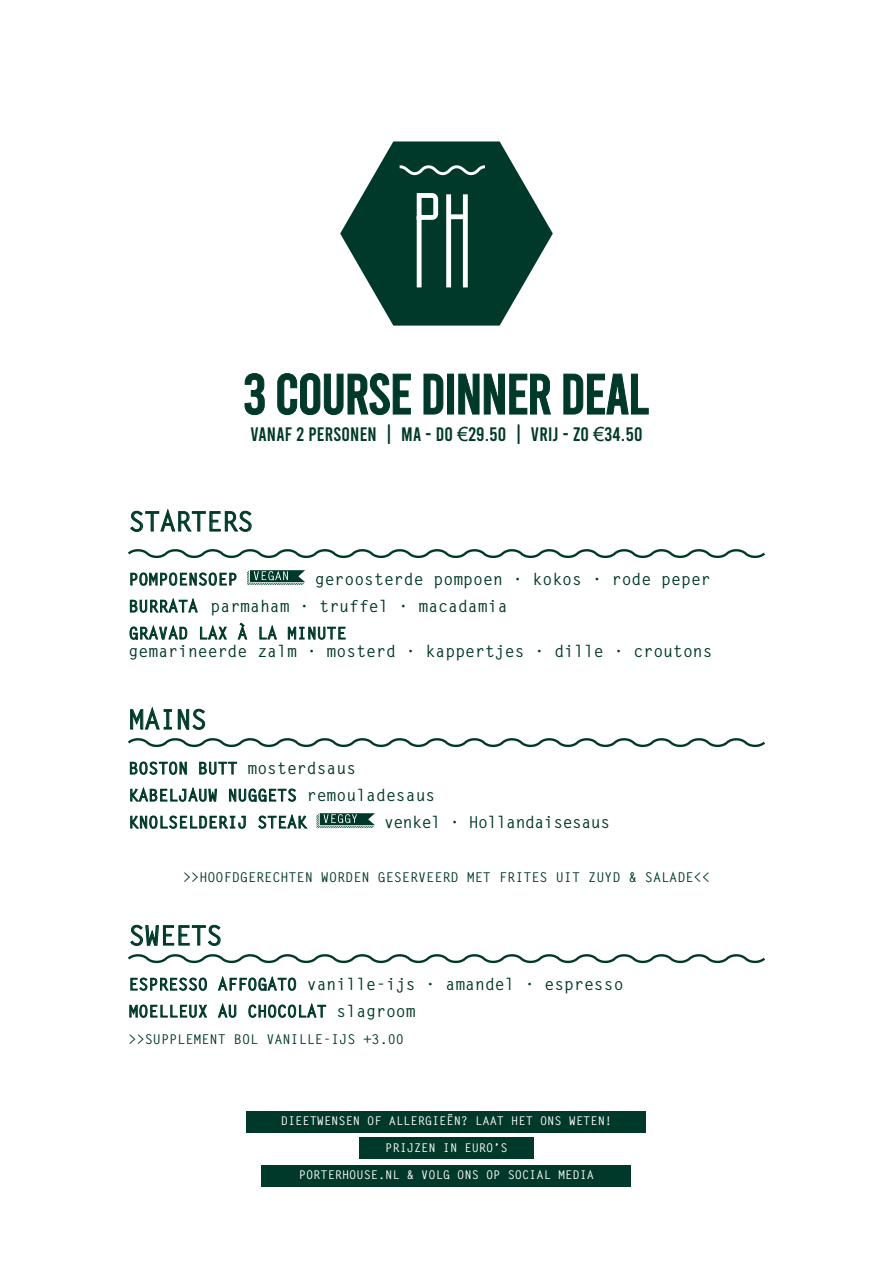
<style>
.page{position:relative;width:893px;height:1263px;background:#fff}
.page>*{position:absolute;margin:0;border:0;box-sizing:border-box;transform-origin:0 0}
.t1{font:57px "Bebas";letter-spacing:-.025em;color:#003929}
.t2{font:700 27px "Letter Gothic Std";letter-spacing:-.025em;color:#003929}
.t3{font:19.5px "Bebas";letter-spacing:.01em;color:#003929}
.t4{font:700 16.5px/27px "Letter Gothic Std";color:#003929}
.t5{font:700 16.5px "Letter Gothic Std";letter-spacing:-.03em;color:#003929}
.t6{font:700 13.5px "Letter Gothic Std";color:#003929}
.t7{font:700 12px "Letter Gothic Std";color:#fff}
.s1{font-family:"Arial"}
</style>
<div class="page">
<svg style="left:128px;top:549px;width:637px;height:9px"></svg>
<svg style="left:247px;top:570px;width:58px;height:15px"></svg>
<svg style="left:128px;top:738px;width:637px;height:10px"></svg>
<svg style="left:316px;top:813px;width:59px;height:15px"></svg>
<svg style="left:128px;top:954px;width:637px;height:10px"></svg>
<div style="left:359px;top:1137px;width:175px;height:22px;background:#003929"></div>
<div style="left:247px;top:1112px;width:399px;height:21px;background:#003929"></div>
<div style="left:261px;top:1165px;width:370px;height:21px;background:#003929"></div>
<svg style="left:340px;top:141px;width:213px;height:185px"></svg>
<h1 class="t1" style="left:243px;top:366px;width:408px">3 COURSE DINNER DEAL</h1>
<p class="t3" style="left:251px;top:424px;width:393px">VANAF 2 PERSONEN | MA - DO <span class="s1">€</span>29.50 | VRIJ - ZO <span class="s1">€</span>34.50</p>
<h2 class="t2" style="left:129px;top:505px;width:126px">STARTERS</h2>
<p class="t4" style="left:129px;top:566px;width:584px;text-indent:186px">geroosterde pompoen · kokos · rode peper<br>BURRATA parmaham · truffel · macadamia<br>GRAVAD LAX À LA MINUTE</p>
<p class="t4" style="left:129px;top:638px;width:586px">gemarineerde zalm · mosterd · kappertjes · dille · croutons</p>
<p class="t4" style="left:129px;top:566px;width:110px">POMPOENSOEP</p>
<h2 class="t2" style="left:129px;top:703px;width:80px">MAINS</h2>
<p class="t4" style="left:129px;top:755px;width:308px">BOSTON BUTT mosterdsaus<br>KABELJAUW NUGGETS remouladesaus<br>KNOLSELDERIJ STEAK</p>
<p class="t5" style="left:384px;top:812px;width:228px">venkel · Hollandaisesaus</p>
<p class="t6" style="left:183px;top:869px;width:528px">&gt;&gt;HOOFDGERECHTEN WORDEN GESERVEERD MET FRITES UIT ZUYD &amp; SALADE&lt;&lt;</p>
<h2 class="t2" style="left:129px;top:919px;width:95px">SWEETS</h2>
<p class="t4" style="left:129px;top:971px;width:497px">ESPRESSO AFFOGATO vanille-ijs · amandel · espresso<br>MOELLEUX AU CHOCOLAT slagroom</p>
<p class="t6" style="left:129px;top:1031px;width:277px">&gt;&gt;SUPPLEMENT BOL VANILLE-IJS +3.00</p>
<p class="t7" style="left:281px;top:1113px;width:333px">DIEETWENSEN OF ALLERGIEËN? LAAT HET ONS WETEN!</p>
<p class="t7" style="left:385px;top:1140px;width:124px">PRIJZEN IN EURO’S</p>
<p class="t7" style="left:299px;top:1167px;width:297px">PORTERHOUSE.NL &amp; VOLG ONS OP SOCIAL MEDIA</p>
</div>
